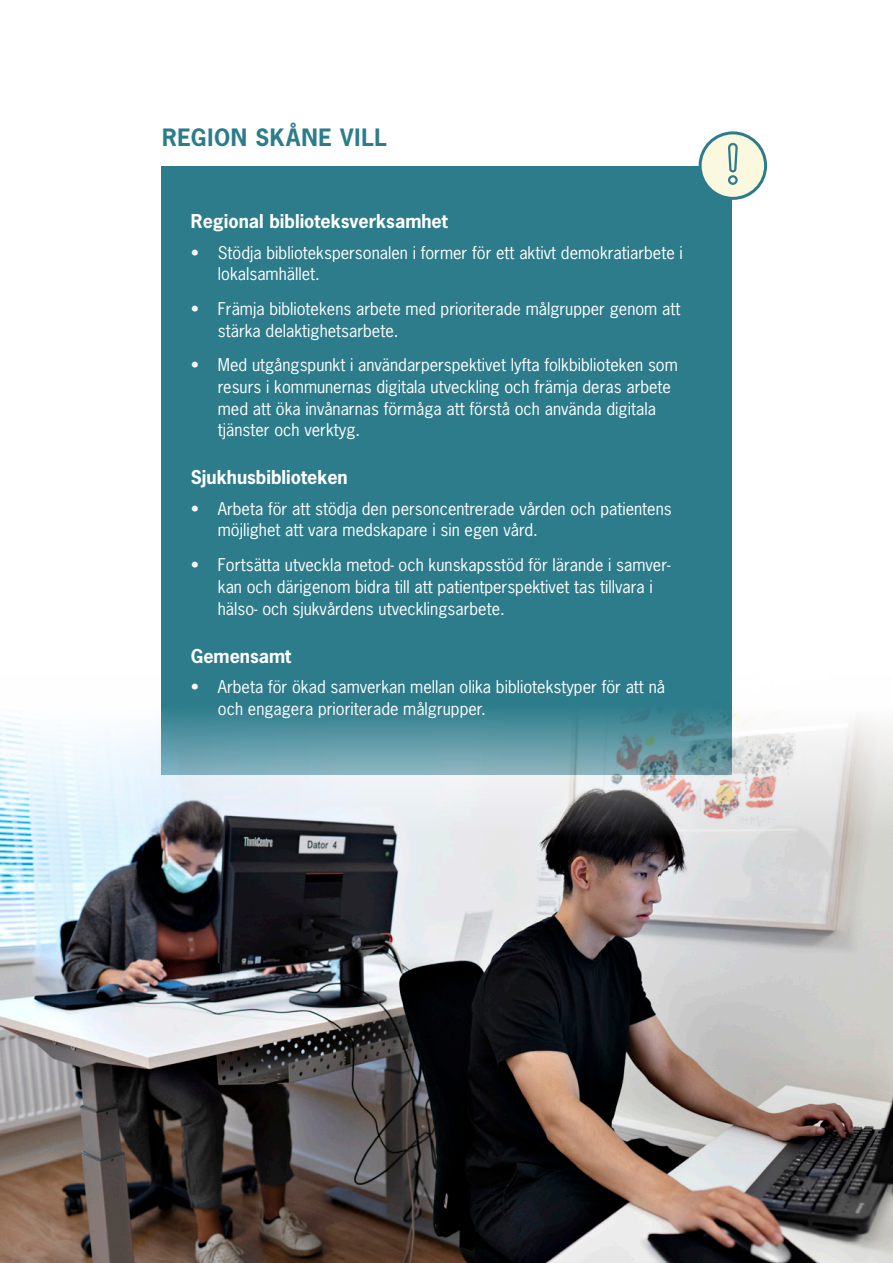
<style>
.page{position:relative;width:893px;height:1263px;background:#fff}
.page>*{position:absolute;margin:0;border:0;box-sizing:border-box;transform-origin:0 0}
.t1{font:700 22.5px "News Gothic LT";letter-spacing:.035em;color:#2c7c8b}
.t2{font:700 18px "News Gothic LT";color:#fff}
.t3{font:16.5px/21.8px "News Gothic LT";color:#fff}
</style>
<div class="page">
<div style="left:161px;top:166px;width:571px;height:608px;background:#2c7c8b"></div>
<div style="left:700px;top:133px;width:66px;height:65px;background:#fbf8e0;border-radius:50%"></div>
<div style="left:699px;top:131px;width:68px;height:69px;border:3px solid #2c7c8b;border-radius:50%"></div>
<svg style="left:728px;top:143px;width:10px;height:42px"></svg>
<img style="left:0;top:712px;width:893px;height:551px">
<h3 class="t1" style="left:162px;top:122px;width:226px">REGION SKÅNE VILL</h3>
<h4 class="t2" style="left:191px;top:210px;width:258px">Regional biblioteksverksamhet</h4>
<p class="t3" style="left:218px;top:241px;width:467px;text-indent:-27px">• Stödja bibliotekspersonalen i former för ett aktivt demokratiarbete i lokalsamhället.</p>
<p class="t3" style="left:218px;top:298px;width:464px;text-indent:-27px">• Främja bibliotekens arbete med prioriterade målgrupper genom att stärka delaktighetsarbete.</p>
<p class="t3" style="left:218px;top:354px;width:461px;text-indent:-27px">• Med utgångspunkt i användarperspektivet lyfta folkbiblioteken som resurs i kommunernas digitala utveckling och främja deras arbete med att öka invånarnas förmåga att förstå och använda digitala tjänster och verktyg.</p>
<h4 class="t2" style="left:191px;top:466px;width:158px">Sjukhusbiblioteken</h4>
<p class="t3" style="left:218px;top:497px;width:455px;text-indent:-27px">• Arbeta för att stödja den personcentrerade vården och patientens möjlighet att vara medskapare i sin egen vård.</p>
<p class="t3" style="left:218px;top:554px;width:454px;text-indent:-27px">• Fortsätta utveckla metod- och kunskapsstöd för lärande i samver&shy;kan och därigenom bidra till att patientperspektivet tas tillvara i hälso- och sjukvårdens utvecklingsarbete.</p>
<h4 class="t2" style="left:191px;top:644px;width:102px">Gemensamt</h4>
<p class="t3" style="left:218px;top:675px;width:449px;text-indent:-27px">• Arbeta för ökad samverkan mellan olika bibliotekstyper för att nå och engagera prioriterade målgrupper.</p>
</div>
